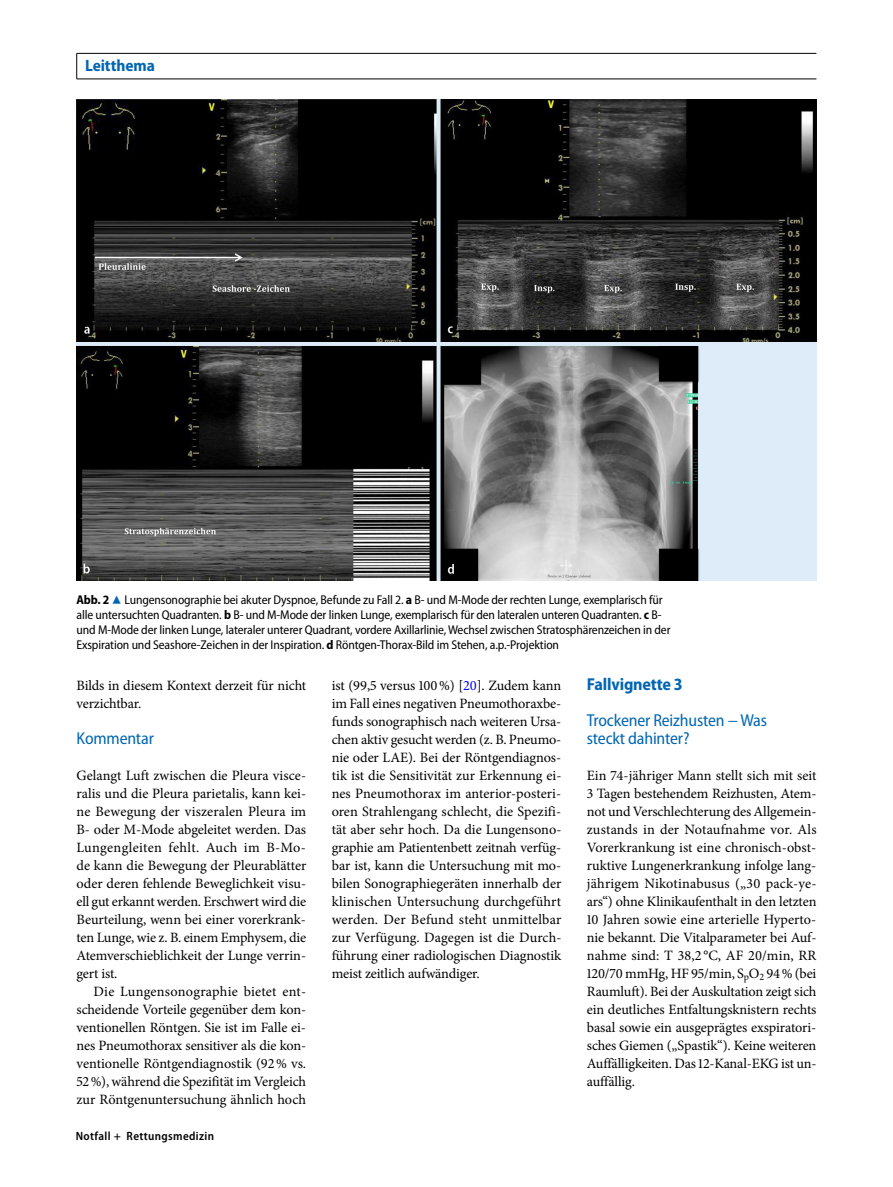
<style>
.page{position:relative;width:893px;height:1187px;background:#fff}
.page>*{position:absolute;margin:0;border:0;box-sizing:border-box;transform-origin:0 0}
.t1{font:semi-condensed 17.25px/18px "Myriad Pro";letter-spacing:-.01em;color:#0066b3}
.t2{font:700 semi-condensed 17.25px "Myriad Pro";letter-spacing:-.01em;color:#0066b3}
.t3{font:700 semi-condensed 16.5px "Myriad Pro";letter-spacing:-.005em;color:#0066b3}
.t4{font:14.25px/18px "Minion Pro";letter-spacing:-.01em;color:#000;text-align:justify}
.t5{font:semi-condensed 12.75px/15px "Myriad Pro";letter-spacing:-.01em;color:#000}
.t6{font:600 semi-condensed 12px "Myriad Pro";letter-spacing:.03em;color:#000}
.s1{font-weight:700}
.s2{font-family:"Blik Buttons";font-stretch:normal;font-size:13.5px;color:#0066b3}
.s3{font-size:18px}
.s4{color:#00f}
</style>
<div class="page">
<img style="left:77px;top:100px;width:739px;height:480px">
<hr style="left:77px;top:53px;width:739px;height:1px;background:#000">
<svg style="left:76px;top:54px;width:1px;height:25px"></svg>
<hr style="left:77px;top:79px;width:739px;height:1px;background:#000">
<p class="t3" style="left:85px;top:56px;width:71px">Leitthema</p>
<p class="t5" style="left:77px;top:592px;width:595px"><span class="s1">Abb. 2</span> <span class="s2">8</span> Lungensonographie bei akuter Dyspnoe, Befunde zu Fall 2. <span class="s1">a</span> B- und M-Mode der rechten Lunge, exemplarisch für alle untersuchten Quadranten. <span class="s1">b</span> B- und M-Mode der linken Lunge, exemplarisch für den lateralen unteren Quadranten. <span class="s1">c</span> B&shy;und M-Mode der linken Lunge, lateraler unterer Quadrant, vordere Axillarlinie, Wechsel zwischen Stratosphärenzeichen in der Exspiration und Seashore-Zeichen in der Inspiration. <span class="s1">d</span> Röntgen-Thorax-Bild im Stehen, a.p.-Projektion</p>
<p class="t4" style="left:77px;top:676px;width:231px">Bilds in diesem Kontext derzeit für nicht verzichtbar.</p>
<p class="t1" style="left:77px;top:729px;width:79px">Kommentar</p>
<p class="t4" style="left:77px;top:766px;width:231px">Gelangt Luft zwischen die Pleura visce&shy;ralis und die Pleura parietalis, kann kei&shy;ne Bewegung der viszeralen Pleura im B- oder M-Mode abgeleitet werden. Das Lungengleiten fehlt. Auch im B-Mo&shy;de kann die Bewegung der Pleurablätter oder deren fehlende Beweglichkeit visu&shy;ell gut erkannt werden. Erschwert wird die Beurteilung, wenn bei einer vorerkrank&shy;ten Lunge, wie z. B. einem Emphysem, die Atemverschieblichkeit der Lunge verrin&shy;gert ist.</p>
<p class="t4" style="left:77px;top:982px;width:231px;text-indent:17px">Die Lungensonographie bietet ent&shy;scheidende Vorteile gegenüber dem kon&shy;ventionellen Röntgen. Sie ist im Falle ei&shy;nes Pneumothorax sensitiver als die kon&shy;ventionelle Röntgendiagnostik (92% vs.<br>52%), während die Spezifität im Vergleich zur Röntgenuntersuchung ähnlich hoch</p>
<p class="t6" style="left:59px;top:1129px;width:157px"><span class="s3">4</span> Notfall + Rettungsmedizin</p>
<p class="t4" style="left:332px;top:676px;width:231px">ist (99,5 versus 100%) [<span class="s4">20</span>]. Zudem kann im Fall eines negativen Pneumothoraxbe&shy;funds sonographisch nach weiteren Ursa&shy;chen aktiv gesucht werden (z. B. Pneumo&shy;nie oder LAE). Bei der Röntgendiagnos&shy;tik ist die Sensitivität zur Erkennung ei&shy;nes Pneumothorax im anterior-posteri&shy;oren Strahlengang schlecht, die Spezifi&shy;tät aber sehr hoch. Da die Lungensono&shy;graphie am Patientenbett zeitnah verfüg&shy;bar ist, kann die Untersuchung mit mo&shy;bilen Sonographiegeräten innerhalb der klinischen Untersuchung durchgeführt werden. Der Befund steht unmittelbar zur Verfügung. Dagegen ist die Durch&shy;führung einer radiologischen Diagnostik meist zeitlich aufwändiger.</p>
<p class="t2" style="left:587px;top:674px;width:98px">Fallvignette 3</p>
<p class="t1" style="left:587px;top:711px;width:182px">Trockener Reizhusten − Was steckt dahinter?</p>
<p class="t4" style="left:587px;top:766px;width:231px">Ein 74-jähriger Mann stellt sich mit seit 3 Tagen bestehendem Reizhusten, Atem&shy;not und Verschlechterung des Allgemein&shy;zustands in der Notaufnahme vor. Als Vorerkrankung ist eine chronisch-obst&shy;ruktive Lungenerkrankung infolge lang&shy;jährigem Nikotinabusus („30 pack-ye&shy;ars“) ohne Klinikaufenthalt in den letzten 10 Jahren sowie eine arterielle Hyperto&shy;nie bekannt. Die Vitalparameter bei Auf&shy;nahme sind: T 38,2 °C, AF 20/min, RR 120/70 mmHg, HF 95/min, S<sub>p</sub>O<sub>2</sub> 94% (bei Raumluft). Bei der Auskultation zeigt sich ein deutliches Entfaltungsknistern rechts basal sowie ein ausgeprägtes exspiratori&shy;sches Giemen („Spastik“). Keine weiteren Auffälligkeiten. Das 12-Kanal-EKG ist un&shy;auffällig.</p>
</div>
